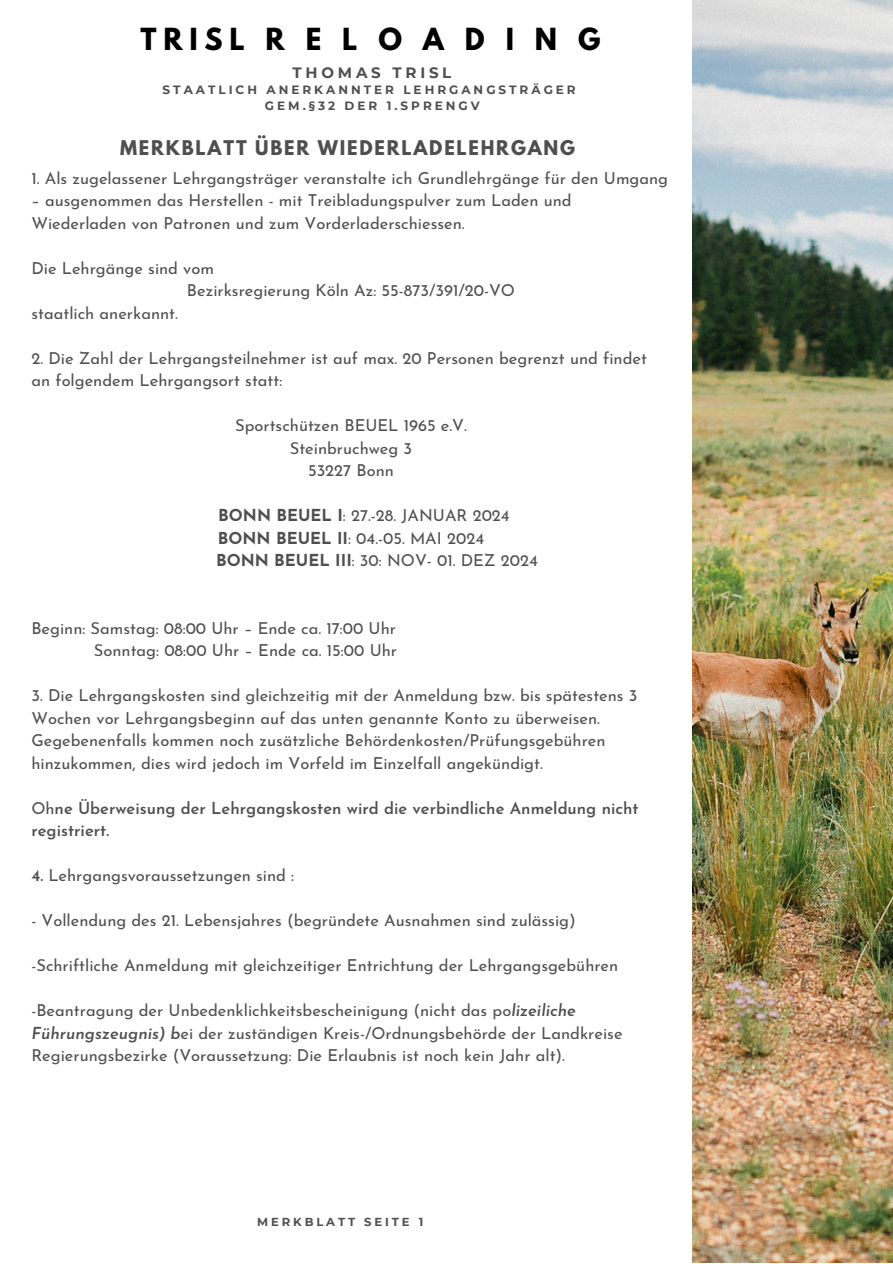
<style>
.page{position:relative;width:893px;height:1264px;background:#fff}
.page>*{position:absolute;margin:0;border:0;box-sizing:border-box;transform-origin:0 0}
.t1{font:700 27px "League Spartan";letter-spacing:.775em;color:#000}
.t2{font:700 18px "League Spartan";letter-spacing:.1em;color:#4f4f4f}
.t3{font:16.5px/22.5px "Josefin Sans";color:#4f4f4f}
.t4{font:600 16.5px/22.5px "Josefin Sans";color:#4f4f4f}
.t5{font:700 15px "Montserrat";letter-spacing:.25em;color:#4f4f4f}
.t6{font:700 12px "Montserrat";letter-spacing:.25em;color:#4f4f4f}
.t7{font:700 11.55px "Montserrat";letter-spacing:.25em;color:#4f4f4f}
.s1{font-weight:700}
.s2{font-weight:400}
.s3{font-weight:600}
.s4{font-weight:600;font-style:italic}
</style>
<div class="page">
<img style="left:692px;top:0;width:200px;height:1262px">
<p class="t1" style="left:140px;top:26px;width:461px">TRISLRELOADING</p>
<p class="t5" style="left:292px;top:64px;width:160px">THOMAS TRISL</p>
<p class="t6" style="left:163px;top:83px;width:414px">STAATLICH ANERKANNTER LEHRGANGSTRÄGER</p>
<p class="t6" style="left:265px;top:99px;width:216px">GEM.§32 DER 1.SPRENGV</p>
<p class="t2" style="left:120px;top:139px;width:456px">MERKBLATT ÜBER WIEDERLADELEHRGANG</p>
<p class="t3" style="left:31px;top:168px;width:638px">1. Als zugelassener Lehrgangsträger veranstalte ich Grundlehrgänge für den Umgang</p>
<p class="t3" style="left:31px;top:191px;width:542px">– ausgenommen das Herstellen - mit Treibladungspulver zum Laden und<br>Wiederladen von Patronen und zum Vorderladerschiessen.</p>
<p class="t3" style="left:31px;top:258px;width:184px">Die Lehrgänge sind vom</p>
<p class="t3" style="left:187px;top:281px;width:329px">Bezirksregierung Köln Az: 55-873/391/20-VO</p>
<p class="t3" style="left:31px;top:303px;width:148px">staatlich anerkannt.</p>
<p class="t3" style="left:31px;top:348px;width:617px">2. Die Zahl der Lehrgangsteilnehmer ist auf max. 20 Personen begrenzt und findet an folgendem Lehrgangsort statt:</p>
<p class="t3" style="left:235px;top:416px;width:233px">Sportschützen BEUEL 1965 e.V.</p>
<p class="t3" style="left:290px;top:438px;width:124px">Steinbruchweg 3</p>
<p class="t3" style="left:308px;top:461px;width:87px">53227 Bonn</p>
<p class="t3" style="left:218px;top:506px;width:293px"><span class="s1">BONN BEUEL I</span>: 27.-28. JANUAR 2024</p>
<p class="t3" style="left:218px;top:528px;width:268px"><span class="s1">BONN BEUEL II</span>: 04.-05. MAI 2024</p>
<p class="t3" style="left:216px;top:551px;width:323px"><span class="s1">BONN BEUEL III</span>: 30: NOV- 01. DEZ 2024</p>
<p class="t3" style="left:31px;top:618px;width:366px">Beginn: Samstag: 08:00 Uhr – Ende ca. 17:00 Uhr</p>
<p class="t3" style="left:94px;top:641px;width:304px">Sonntag: 08:00 Uhr – Ende ca. 15:00 Uhr</p>
<p class="t3" style="left:31px;top:685px;width:607px">3. Die Lehrgangskosten sind gleichzeitig mit der Anmeldung bzw. bis spätestens 3<br>Wochen vor Lehrgangsbeginn auf das unten genannte Konto zu überweisen.<br>Gegebenenfalls kommen noch zusätzliche Behördenkosten/Prüfungsgebühren hinzukommen, dies wird jedoch im Vorfeld im Einzelfall angekündigt.</p>
<p class="t4" style="left:31px;top:798px;width:608px"><span class="s2">Oh</span>ne Überweisung der Lehrgangskosten wird die verbindliche Anmeldung nicht registriert.</p>
<p class="t3" style="left:31px;top:865px;width:264px"><span class="s3">4.</span> Lehrgangsvoraussetzungen sind :</p>
<p class="t3" style="left:31px;top:910px;width:546px">- Vollendung des 21. Lebensjahres (begründete Ausnahmen sind zulässig)</p>
<p class="t3" style="left:31px;top:955px;width:588px">-Schriftliche Anmeldung mit gleichzeitiger Entrichtung der Lehrgangsgebühren</p>
<p class="t3" style="left:31px;top:1000px;width:592px">-Beantragung der Unbedenklichkeitsbescheinigung (nicht das po<span class="s4">lizeiliche<br>Führungszeugnis) b</span>ei der zuständigen Kreis-/Ordnungsbehörde der Landkreise<br>Regierungsbezirke (Voraussetzung: Die Erlaubnis ist noch kein Jahr alt).</p>
<p class="t7" style="left:257px;top:1215px;width:167px">MERKBLATT SEITE 1</p>
</div>
